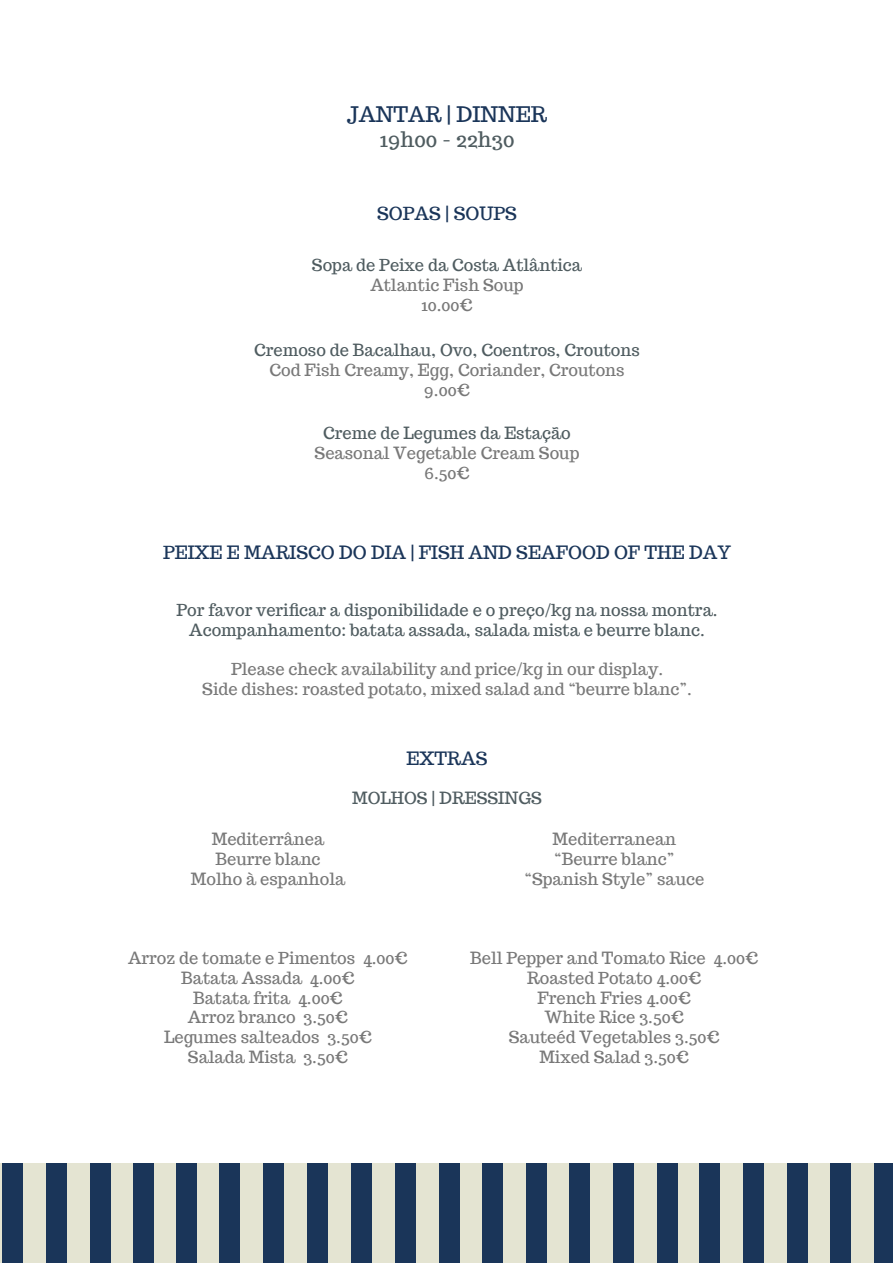
<style>
.page{position:relative;width:893px;height:1263px;background:#fff}
.page>*{position:absolute;margin:0;border:0;box-sizing:border-box;transform-origin:0 0}
.t1{font:21px "Trocchi";color:#1a3559}
.t2{font:21px "Trocchi";color:#4f5c60}
.t3{font:18px "Trocchi";color:#1a3559}
.t4{font:16.5px/19.8px "Trocchi";color:#787878;text-align:center}
.t5{font:16.5px/19.8px "Trocchi";color:#4f5c60;text-align:center}
</style>
<div class="page">
<div style="left:458px;top:1163px;width:435px;height:100px;background:#e4e4d2"></div>
<div style="left:0;top:1163px;width:460px;height:100px;background:#e4e4d2"></div>
<div style="left:569px;top:1163px;width:21px;height:100px;background:#1a3559"></div>
<div style="left:526px;top:1163px;width:21px;height:100px;background:#1a3559"></div>
<div style="left:482px;top:1163px;width:21px;height:100px;background:#1a3559"></div>
<div style="left:657px;top:1163px;width:21px;height:100px;background:#1a3559"></div>
<div style="left:613px;top:1163px;width:21px;height:100px;background:#1a3559"></div>
<div style="left:743px;top:1163px;width:21px;height:100px;background:#1a3559"></div>
<div style="left:699px;top:1163px;width:21px;height:100px;background:#1a3559"></div>
<div style="left:830px;top:1163px;width:21px;height:100px;background:#1a3559"></div>
<div style="left:787px;top:1163px;width:21px;height:100px;background:#1a3559"></div>
<div style="left:875px;top:1163px;width:18px;height:100px;background:#1a3559"></div>
<div style="left:46px;top:1163px;width:21px;height:100px;background:#1a3559"></div>
<div style="left:2px;top:1163px;width:21px;height:100px;background:#1a3559"></div>
<div style="left:133px;top:1163px;width:21px;height:100px;background:#1a3559"></div>
<div style="left:90px;top:1163px;width:21px;height:100px;background:#1a3559"></div>
<div style="left:219px;top:1163px;width:21px;height:100px;background:#1a3559"></div>
<div style="left:176px;top:1163px;width:21px;height:100px;background:#1a3559"></div>
<div style="left:307px;top:1163px;width:21px;height:100px;background:#1a3559"></div>
<div style="left:263px;top:1163px;width:21px;height:100px;background:#1a3559"></div>
<div style="left:351px;top:1163px;width:21px;height:100px;background:#1a3559"></div>
<div style="left:439px;top:1163px;width:21px;height:100px;background:#1a3559"></div>
<div style="left:395px;top:1163px;width:21px;height:100px;background:#1a3559"></div>
<p class="t1" style="left:347px;top:100px;width:202px">JANTAR | DINNER</p>
<p class="t2" style="left:379px;top:126px;width:137px">19h00 - 22h30</p>
<p class="t3" style="left:377px;top:202px;width:141px">SOPAS | SOUPS</p>
<p class="t5" style="left:312px;top:255px;width:272px">Sopa de Peixe da Costa Atlântica</p>
<p class="t4" style="left:370px;top:275px;width:155px">Atlantic Fish Soup<br>10.00€</p>
<p class="t5" style="left:254px;top:340px;width:387px">Cremoso de Bacalhau, Ovo, Coentros, Croutons</p>
<p class="t4" style="left:269px;top:360px;width:357px">Cod Fish Creamy, Egg, Coriander, Croutons<br>9.00€</p>
<p class="t5" style="left:323px;top:423px;width:249px">Creme de Legumes da Estação</p>
<p class="t4" style="left:315px;top:443px;width:266px">Seasonal Vegetable Cream Soup<br>6.50€</p>
<p class="t3" style="left:163px;top:541px;width:569px">PEIXE E MARISCO DO DIA | FISH AND SEAFOOD OF THE DAY</p>
<p class="t5" style="left:177px;top:600px;width:543px">Por favor verificar a disponibilidade e o preço/kg na nossa montra.<br>Acompanhamento: batata assada, salada mista e beurre blanc.</p>
<p class="t4" style="left:202px;top:659px;width:491px">Please check availability and price/kg in our display.<br>Side dishes: roasted potato, mixed salad and “beurre blanc”.</p>
<p class="t3" style="left:407px;top:747px;width:82px">EXTRAS</p>
<p class="t5" style="left:352px;top:788px;width:191px">MOLHOS | DRESSINGS</p>
<p class="t4" style="left:191px;top:829px;width:156px">Mediterrânea<br>Beurre blanc<br>Molho à espanhola</p>
<p class="t4" style="left:128px;top:948px;width:281px">Arroz de tomate e Pimentos 4.00€<br>Batata Assada 4.00€<br>Batata frita 4.00€<br>Arroz branco 3.50€<br>Legumes salteados 3.50€<br>Salada Mista 3.50€</p>
<p class="t4" style="left:524px;top:829px;width:181px">Mediterranean “Beurre blanc” “Spanish Style” sauce</p>
<p class="t4" style="left:470px;top:948px;width:290px">Bell Pepper and Tomato Rice 4.00€<br>Roasted Potato 4.00€<br>French Fries 4.00€<br>White Rice 3.50€<br>Sauteéd Vegetables 3.50€<br>Mixed Salad 3.50€</p>
</div>
